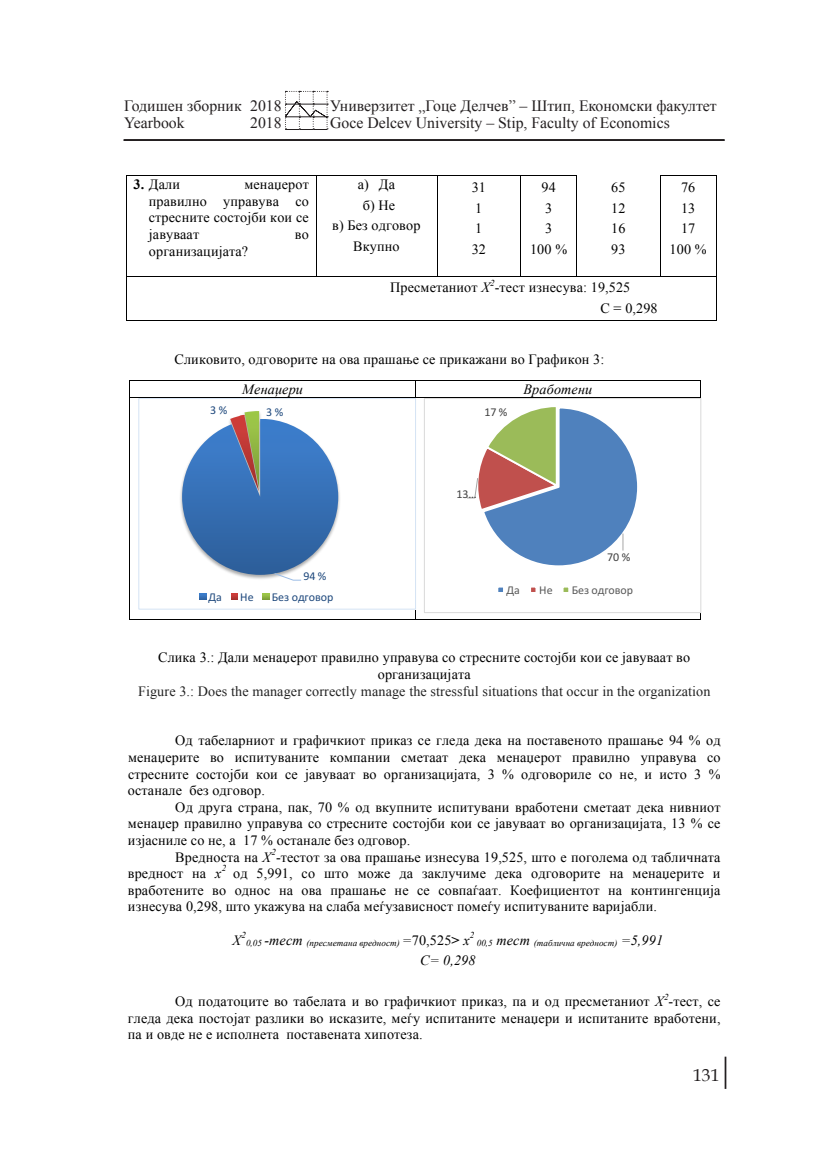
<style>
.page{position:relative;width:824px;height:1166px;background:#fff}
.page>*{position:absolute;margin:0;border:0;box-sizing:border-box;transform-origin:0 0}
.t1{font:17.5px "Book Antiqua";color:#231f20}
.t2{font:15.75px/17.5px "Times New Roman";color:#231f20}
.t3{font:14.17px/20.7px "Times New Roman";letter-spacing:.01em;color:#000;text-align:justify}
.t4{font:14.17px/16.6px "Times New Roman";letter-spacing:.01em;color:#222;text-align:center}
.t5{font:italic 14.17px "Times New Roman";letter-spacing:.01em;color:#000}
.t6{font:11.9px "Calibri";letter-spacing:-.005em;color:#1f497d}
.t7{font:11.9px "Calibri";color:#595959}
.t8{font:11.9px "Calibri";color:#404040}
.t9{font:italic 9.1px "Times New Roman";letter-spacing:.005em;color:#000}
.s1{font-weight:700}
.s2{font-style:italic}
.s3{color:#000}
</style>
<div class="page">
<hr style="left:123px;top:139px;width:601px;height:2px;background:#231f20">
<hr style="left:724px;top:1056px;width:2px;height:33px;background:#231f20">
<svg style="left:285px;top:91px;width:43px;height:39px"></svg>
<hr style="left:127px;top:175px;width:189px;height:1px;background:#000">
<hr style="left:316px;top:175px;width:121px;height:1px;background:#000">
<hr style="left:437px;top:175px;width:83px;height:1px;background:#000">
<hr style="left:521px;top:175px;width:55px;height:1px;background:#000">
<hr style="left:660px;top:175px;width:55px;height:1px;background:#000">
<hr style="left:126px;top:176px;width:1px;height:100px;background:#000">
<hr style="left:316px;top:176px;width:1px;height:100px;background:#000">
<hr style="left:437px;top:176px;width:1px;height:100px;background:#000">
<hr style="left:520px;top:176px;width:1px;height:100px;background:#000">
<hr style="left:576px;top:176px;width:1px;height:100px;background:#000">
<hr style="left:660px;top:176px;width:1px;height:100px;background:#000">
<hr style="left:715px;top:176px;width:1px;height:100px;background:#000">
<hr style="left:127px;top:276px;width:189px;height:1px;background:#000">
<hr style="left:316px;top:276px;width:121px;height:1px;background:#000">
<hr style="left:437px;top:276px;width:83px;height:1px;background:#000">
<hr style="left:521px;top:276px;width:55px;height:1px;background:#000">
<hr style="left:577px;top:276px;width:83px;height:1px;background:#000">
<hr style="left:660px;top:276px;width:55px;height:1px;background:#000">
<hr style="left:126px;top:277px;width:1px;height:43px;background:#000">
<hr style="left:127px;top:320px;width:588px;height:1px;background:#000">
<hr style="left:715px;top:277px;width:1px;height:43px;background:#000">
<hr style="left:130px;top:380px;width:285px;height:1px;background:#000">
<hr style="left:415px;top:380px;width:285px;height:1px;background:#000">
<svg style="left:129px;top:380px;width:1px;height:18px"></svg>
<hr style="left:130px;top:398px;width:285px;height:1px;background:#000">
<svg style="left:415px;top:381px;width:1px;height:17px"></svg>
<hr style="left:415px;top:398px;width:285px;height:1px;background:#000">
<svg style="left:700px;top:380px;width:1px;height:18px"></svg>
<hr style="left:129px;top:398px;width:1px;height:221px;background:#000">
<hr style="left:130px;top:619px;width:285px;height:1px;background:#000">
<hr style="left:415px;top:398px;width:1px;height:221px;background:#000">
<hr style="left:415px;top:619px;width:285px;height:1px;background:#000">
<hr style="left:700px;top:398px;width:1px;height:221px;background:#000">
<svg style="left:182px;top:411px;width:156px;height:170px"></svg>
<svg style="left:199px;top:593px;width:7px;height:7px"></svg>
<svg style="left:231px;top:593px;width:6px;height:7px"></svg>
<svg style="left:263px;top:593px;width:6px;height:7px"></svg>
<div style="left:138px;top:398px;width:278px;height:211px;border:1px solid #d4e3f4"></div>
<svg style="left:467px;top:407px;width:171px;height:159px"></svg>
<div style="left:497px;top:587px;width:7px;height:6px;background:#4f81bd"></div>
<div style="left:496px;top:586px;width:9px;height:8px;border:2px solid #fff"></div>
<div style="left:529px;top:586px;width:8px;height:8px;border:2px solid #fff"></div>
<div style="left:562px;top:587px;width:7px;height:6px;background:#9bbb59"></div>
<div style="left:561px;top:586px;width:9px;height:8px;border:2px solid #fff"></div>
<div style="left:424px;top:398px;width:277px;height:215px;border:1px solid #d9d9d9"></div>
<p class="t2" style="left:124px;top:96px;width:159px">Годишен зборник 2018<br>Yearbook</p>
<p class="t2" style="left:250px;top:114px;width:33px">2018</p>
<p class="t3" style="left:134px;top:174px;width:48px"><span class="s1">3.</span> Дали</p>
<p class="t3" style="left:149px;top:176px;width:161px;line-height:16.6px;text-indent:95px">менаџерот правилно управува со стресните состојби кои се јавуваат</p>
<p class="t3" style="left:295px;top:224px;width:15px">во</p>
<p class="t3" style="left:149px;top:240px;width:101px">организацијата?</p>
<p class="t2" style="left:330px;top:96px;width:388px;text-indent:95px">Гоце Делчев” – Штип, Економски факултет<br>Goce Delcev University – Stip, Faculty of Economics</p>
<p class="t2" style="left:330px;top:96px;width:86px">Универзитет</p>
<p class="t2" style="left:418px;top:107px;width:8px">”</p>
<p class="t3" style="left:332px;top:174px;width:90px;text-align:center">a) Да<br>б) Не<br>в) Без одговор<br>Вкупно</p>
<p class="t3" style="left:471px;top:177px;width:16px;text-align:left">31<br>1<br>1<br>32</p>
<p class="t3" style="left:530px;top:177px;width:39px;text-align:center">94<br>3<br>3<br>100 %</p>
<p class="t3" style="left:611px;top:177px;width:16px">65<br>12<br>16<br>93</p>
<p class="t3" style="left:669px;top:176px;width:39px;text-align:center">76<br>13<br>17<br>100 %</p>
<p class="t3" style="left:390px;top:277px;width:242px">Пресметаниот <span class="s2">Х</span> -тест изнесува: 19,525</p>
<p class="t9" style="left:490px;top:276px;width:6px">2</p>
<p class="t3" style="left:600px;top:297px;width:59px">С = 0,298</p>
<p class="t3" style="left:242px;top:344px;width:363px;line-height:30.3px;text-indent:-68px">Сликовито, одговорите на ова прашање се прикажани во Графикон 3:<br><span class="s2">Менаџери</span></p>
<p class="t5" style="left:523px;top:380px;width:70px">Вработени</p>
<p class="t6" style="left:210px;top:402px;width:19px">3 %</p>
<p class="t6" style="left:266px;top:404px;width:19px">3 %</p>
<p class="t6" style="left:303px;top:567px;width:25px">94 %</p>
<p class="t6" style="left:209px;top:588px;width:15px">Да</p>
<p class="t6" style="left:240px;top:588px;width:15px">Не</p>
<p class="t6" style="left:272px;top:588px;width:63px">Без одговор</p>
<p class="t8" style="left:484px;top:403px;width:25px">17 %</p>
<p class="t8" style="left:456px;top:486px;width:22px">13 …</p>
<p class="t8" style="left:607px;top:549px;width:25px">70 %</p>
<p class="t7" style="left:506px;top:582px;width:15px">Да</p>
<p class="t7" style="left:539px;top:582px;width:15px">Не</p>
<p class="t7" style="left:571px;top:582px;width:63px">Без одговор</p>
<p class="t4" style="left:138px;top:649px;width:574px"><span class="s3">Слика 3.: Дали менаџерот правилно управува со стресните состојби кои се јавуваат во организацијата<br></span>Figure 3.: Does the manager correctly manage the stressful situations that occur in the organization</p>
<p class="t3" style="left:175px;top:730px;width:547px">Од табеларниот и графичкиот приказ се гледа дека на поставеното прашање 94 % од</p>
<p class="t3" style="left:128px;top:747px;width:594px">менаџерите во испитуваните компании сметаат дека менаџерот правилно управува со</p>
<p class="t3" style="left:128px;top:763px;width:594px">стресните состојби кои се јавуваат во организацијата, 3 % одговориле со не, и исто 3 %</p>
<p class="t3" style="left:128px;top:780px;width:138px">останале без одговор.</p>
<p class="t3" style="left:175px;top:796px;width:546px">Од друга страна, пак, 70 % од вкупните испитувани вработени сметаат дека нивниот</p>
<p class="t3" style="left:128px;top:813px;width:594px">менаџер правилно управува со стресните состојби кои се јавуваат во организацијата, 13 % се</p>
<p class="t3" style="left:128px;top:830px;width:284px">изјасниле со не, а 17 % останaле без одговор.</p>
<p class="t3" style="left:175px;top:846px;width:546px">Вредноста на <span class="s2">Х</span> -тестот за ова прашање изнесува 19,525, што е поголема од табличната</p>
<p class="t9" style="left:271px;top:846px;width:6px">2</p>
<p class="t9" style="left:222px;top:862px;width:6px">2</p>
<p class="t3" style="left:128px;top:865px;width:594px;line-height:16.6px;text-indent:105px">од 5,991, со што може да заклучиме дека одговорите на менаџерите и вработените во однос на ова прашање не се совпаѓаат. Коефициентот на контингенција изнесува 0,298, што укажува на слаба меѓузависност помеѓу испитуваните варијабли.</p>
<p class="t5" style="left:232px;top:930px;width:10px">X</p>
<p class="t3" style="left:128px;top:863px;width:95px">вредност на <span class="s2">x</span></p>
<p class="t9" style="left:241px;top:928px;width:6px">2</p>
<p class="t9" style="left:470px;top:928px;width:6px">2</p>
<p class="t9" style="left:246px;top:937px;width:225px">0,05 <sup>-тест</sup> (пресметана вредност) <sup>=</sup><sup>70,525</sup><sup>&gt;</sup> <sup>x</sup></p>
<p class="t9" style="left:476px;top:937px;width:188px">00,5 <sup>тест</sup> (таблична вредност) <sup>=5,991</sup></p>
<p class="t5" style="left:420px;top:950px;width:57px">С= 0,298</p>
<p class="t3" style="left:175px;top:991px;width:546px">Од податоците во табелата и во графичкиот приказ, па и од пресметаниот <span class="s2">Х</span> -тест, се</p>
<p class="t9" style="left:664px;top:990px;width:6px">2</p>
<p class="t3" style="left:128px;top:1010px;width:594px;line-height:16.4px">гледа дека постојат разлики во исказите, меѓу испитаните менаџери и испитаните вработени, па и овде не е исполнета поставената хипотеза.</p>
<p class="t1" style="left:693px;top:1064px;width:28px">131</p>
</div>
